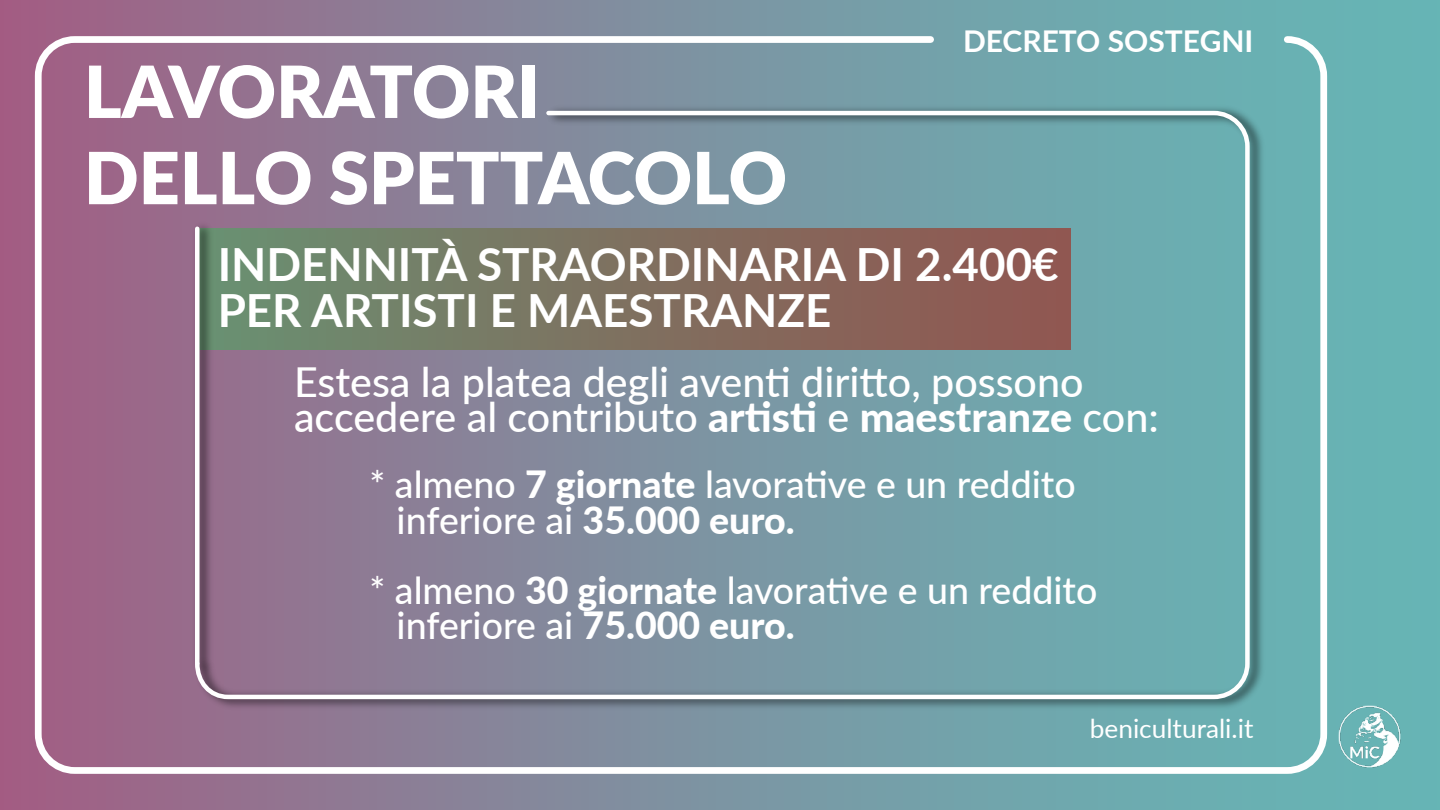
<style>
.page{position:relative;width:1440px;height:810px;background:#fff}
.page>*{position:absolute;margin:0;border:0;box-sizing:border-box;transform-origin:0 0}
.t1{font:900 71.85px/86.2px "Lato";color:#fff}
.t2{font:700 45.75px/45.8px "Lato";color:#fff}
.t3{font:500 41.25px/35.2px "Lato";color:#fff}
.t4{font:500 37.5px/35.2px "Lato";color:#fff}
.t5{font:700 30px "Lato";color:#fff}
.t6{font:26.25px "Lato";color:#fff}
.s1{font-weight:800}
</style>
<div class="page">
<img style="left:0;top:0;width:1440px;height:810px">
<p class="t5" style="left:963px;top:19px;width:292px">DECRETO SOSTEGNI</p>
<h1 class="t1" style="left:84px;top:45px;width:705px">LAVORATORI<br>DELLO SPETTACOLO</h1>
<p class="t2" style="left:218px;top:240px;width:843px">INDENNITÀ STRAORDINARIA DI 2.400€<br>PER ARTISTI E MAESTRANZE</p>
<p class="t3" style="left:294px;top:362px;width:866px">Estesa la platea degli aventi diritto, possono accedere al contributo <span class="s1">artisti</span> e <span class="s1">maestranze</span> con:</p>
<p class="t4" style="left:397px;top:465px;width:681px;text-indent:-27px">* almeno <span class="s1">7 giornate</span> lavorative e un reddito inferiore ai <span class="s1">35.000 euro.</span></p>
<p class="t4" style="left:397px;top:571px;width:702px;text-indent:-27px">* almeno <span class="s1">30 giornate</span> lavorative e un reddito inferiore ai <span class="s1">75.000 euro.</span></p>
<p class="t6" style="left:1090px;top:709px;width:165px">beniculturali.it</p>
</div>
